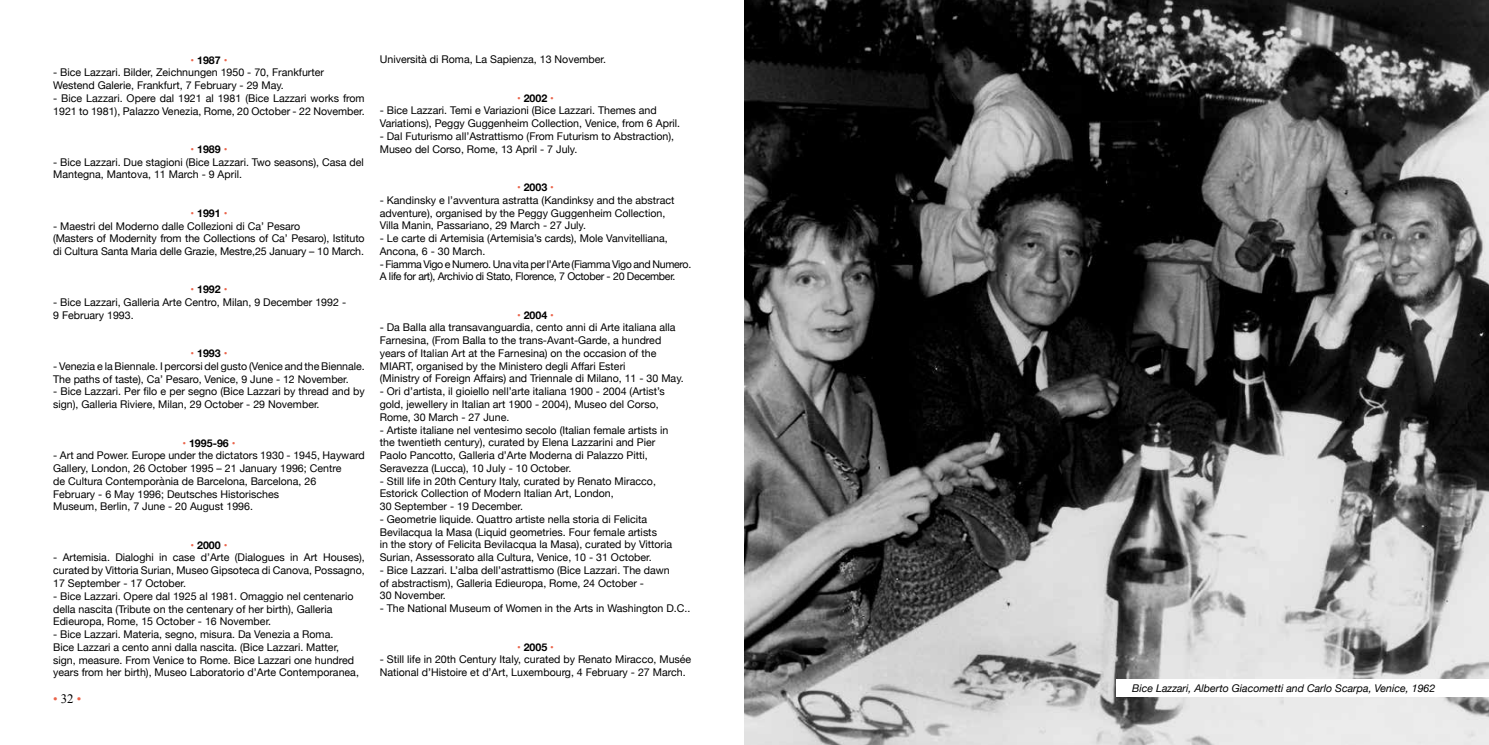
<style>
.page{position:relative;width:1489px;height:745px;background:#fff}
.page>*{position:absolute;margin:0;border:0;box-sizing:border-box;transform-origin:0 0}
.t1{font:12.88px "Times New Roman";color:#ea644b}
.t2{font:10.62px/12.8px "Helvetica Neue";color:#000}
.t3{font:10.62px/12.8px "Helvetica Neue";letter-spacing:-.03em;color:#000}
.t4{font:700 10.62px "Helvetica Neue";color:#000}
.t5{font:italic 10.62px "Helvetica Neue";color:#000}
.s1{color:#ea644b}
.s2{color:#000}
</style>
<div class="page">
<img style="left:744px;top:0;width:744px;height:744px">
<div style="left:1116px;top:678px;width:372px;height:18px;background:#fff"></div>
<p class="t4" style="left:190px;top:51px;width:38px"><span class="s1">•</span> 1987 <span class="s1">•</span></p>
<p class="t2" style="left:53px;top:67px;width:272px">- Bice Lazzari. Bilder, Zeichnungen 1950 - 70, Frankfurter<br>Westend Galerie, Frankfurt, 7 February - 29 May.</p>
<p class="t2" style="left:53px;top:92px;width:313px">- Bice Lazzari. Opere dal 1921 al 1981 (Bice Lazzari works from<br>1921 to 1981), Palazzo Venezia, Rome, 20 October - 22 November.</p>
<p class="t4" style="left:190px;top:141px;width:38px"><span class="s1">•</span> 1989 <span class="s1">•</span></p>
<p class="t2" style="left:53px;top:156px;width:312px">- Bice Lazzari. Due stagioni (Bice Lazzari. Two seasons), Casa del<br>Mantegna, Mantova, 11 March - 9 April.</p>
<p class="t4" style="left:190px;top:204px;width:38px"><span class="s1">•</span> 1991 <span class="s1">•</span></p>
<p class="t2" style="left:53px;top:220px;width:313px">- Maestri del Moderno dalle Collezioni di Ca’ Pesaro<br>(Masters of Modernity from the Collections of Ca’ Pesaro), Istituto di Cultura Santa Maria delle Grazie, Mestre,25 January – 10 March.</p>
<p class="t4" style="left:190px;top:281px;width:38px"><span class="s1">•</span> 1992 <span class="s1">•</span></p>
<p class="t2" style="left:53px;top:296px;width:294px">- Bice Lazzari, Galleria Arte Centro, Milan, 9 December 1992 -<br>9 February 1993.</p>
<p class="t4" style="left:190px;top:345px;width:38px"><span class="s1">•</span> 1993 <span class="s1">•</span></p>
<p class="t2" style="left:53px;top:360px;width:313px">- Venezia e la Biennale. I percorsi del gusto (Venice and the Biennale.<br>The paths of taste), Ca’ Pesaro, Venice, 9 June - 12 November.</p>
<p class="t2" style="left:53px;top:385px;width:313px">- Bice Lazzari. Per filo e per segno (Bice Lazzari by thread and by sign), Galleria Riviere, Milan, 29 October - 29 November.</p>
<p class="t4" style="left:182px;top:434px;width:55px"><span class="s1">•</span> 1995-96 <span class="s1">•</span></p>
<p class="t2" style="left:53px;top:449px;width:313px">- Art and Power. Europe under the dictators 1930 - 1945, Hayward Gallery, London, 26 October 1995 – 21 January 1996; Centre<br>de Cultura Contemporània de Barcelona, Barcelona, 26<br>February - 6 May 1996; Deutsches Historisches<br>Museum, Berlin, 7 June - 20 August 1996.</p>
<p class="t4" style="left:190px;top:536px;width:38px"><span class="s1">•</span> 2000 <span class="s1">•</span></p>
<p class="t2" style="left:53px;top:551px;width:313px;text-align:justify">- Artemisia. Dialoghi in case d’Arte (Dialogues in Art Houses), curated by Vittoria Surian, Museo Gipsoteca di Canova, Possagno, 17 September - 17 October.</p>
<p class="t2" style="left:53px;top:589px;width:302px">- Bice Lazzari. Opere dal 1925 al 1981. Omaggio nel centenario della nascita (Tribute on the centenary of her birth), Galleria<br>Edieuropa, Rome, 15 October - 16 November.</p>
<p class="t2" style="left:53px;top:628px;width:307px">- Bice Lazzari. Materia, segno, misura. Da Venezia a Roma.<br>Bice Lazzari a cento anni dalla nascita. (Bice Lazzari. Matter, sign, measure. From Venice to Rome. Bice Lazzari one hundred years from her birth), Museo Laboratorio d’Arte Contemporanea,</p>
<p class="t1" style="left:53px;top:689px;width:30px">• <span class="s2">32</span> •</p>
<p class="t2" style="left:380px;top:54px;width:228px">Università di Roma, La Sapienza, 13 November.</p>
<p class="t4" style="left:517px;top:89px;width:38px"><span class="s1">•</span> 2002 <span class="s1">•</span></p>
<p class="t2" style="left:380px;top:105px;width:302px">- Bice Lazzari. Temi e Variazioni (Bice Lazzari. Themes and<br>Variations), Peggy Guggenheim Collection, Venice, from 6 April.</p>
<p class="t2" style="left:380px;top:130px;width:296px">- Dal Futurismo all’Astrattismo (From Futurism to Abstraction),<br>Museo del Corso, Rome, 13 April - 7 July.</p>
<p class="t4" style="left:517px;top:179px;width:38px"><span class="s1">•</span> 2003 <span class="s1">•</span></p>
<p class="t2" style="left:380px;top:194px;width:296px">- Kandinsky e l’avventura astratta (Kandinksy and the abstract adventure), organised by the Peggy Guggenheim Collection,<br>Villa Manin, Passariano, 29 March - 27 July.</p>
<p class="t2" style="left:380px;top:232px;width:289px">- Le carte di Artemisia (Artemisia’s cards), Mole Vanvitelliana,<br>Ancona, 6 - 30 March.</p>
<p class="t3" style="left:380px;top:258px;width:313px">- Fiamma Vigo e Numero. Una vita per l’Arte (Fiamma Vigo and Numero.<br>A life for art), Archivio di Stato, Florence, 7 October - 20 December.</p>
<p class="t4" style="left:517px;top:306px;width:38px"><span class="s1">•</span> 2004 <span class="s1">•</span></p>
<p class="t2" style="left:380px;top:321px;width:305px">- Da Balla alla transavanguardia, cento anni di Arte italiana alla Farnesina, (From Balla to the trans-Avant-Garde, a hundred years of Italian Art at the Farnesina) on the occasion of the MIART, organised by the Ministero degli Affari Esteri<br>(Ministry of Foreign Affairs) and Triennale di Milano, 11 - 30 May.</p>
<p class="t2" style="left:380px;top:385px;width:286px">- Ori d’artista, il gioiello nell’arte italiana 1900 - 2004 (Artist’s gold, jewellery in Italian art 1900 - 2004), Museo del Corso,<br>Rome, 30 March - 27 June.</p>
<p class="t2" style="left:380px;top:423px;width:290px">- Artiste italiane nel ventesimo secolo (Italian female artists in the twentieth century), curated by Elena Lazzarini and Pier Paolo Pancotto, Galleria d’Arte Moderna di Palazzo Pitti, Seravezza (Lucca), 10 July - 10 October.</p>
<p class="t2" style="left:380px;top:474px;width:278px">- Still life in 20th Century Italy, curated by Renato Miracco,<br>Estorick Collection of Modern Italian Art, London,<br>30 September - 19 December.</p>
<p class="t2" style="left:380px;top:513px;width:294px">- Geometrie liquide. Quattro artiste nella storia di Felicita Bevilacqua la Masa (Liquid geometries. Four female artists<br>in the story of Felicita Bevilacqua la Masa), curated by Vittoria Surian, Assessorato alla Cultura, Venice, 10 - 31 October.</p>
<p class="t2" style="left:380px;top:564px;width:291px">- Bice Lazzari. L’alba dell’astrattismo (Bice Lazzari. The dawn of abstractism), Galleria Edieuropa, Rome, 24 October -<br>30 November.</p>
<p class="t2" style="left:380px;top:602px;width:312px">- The National Museum of Women in the Arts in Washington D.C..</p>
<p class="t4" style="left:517px;top:638px;width:38px"><span class="s1">•</span> 2005 <span class="s1">•</span></p>
<p class="t2" style="left:380px;top:653px;width:313px">- Still life in 20th Century Italy, curated by Renato Miracco, Musée<br>National d’Histoire et d’Art, Luxembourg, 4 February - 27 March.</p>
<p class="t5" style="left:1132px;top:680px;width:305px">Bice Lazzari, Alberto Giacometti and Carlo Scarpa, Venice, 1962</p>
</div>
